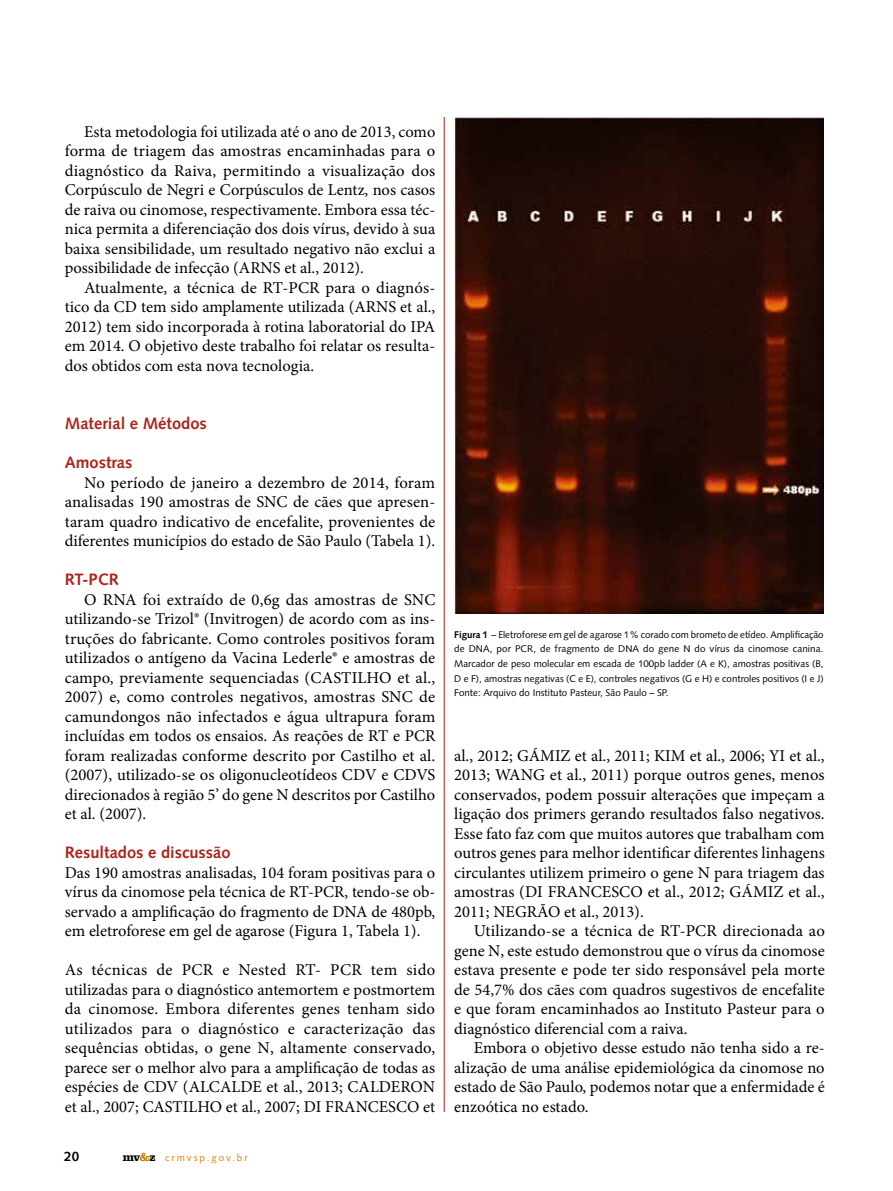
<style>
.page{position:relative;width:893px;height:1191px;background:#fff}
.page>*{position:absolute;margin:0;border:0;box-sizing:border-box;transform-origin:0 0}
.t1{font:16.5px/19.5px "Minion Pro";color:#000;text-align:justify}
.t2{font:700 16.5px "Syntax LT Std";color:#ac251b}
.t3{font:700 13.5px "Syntax LT Std";color:#000}
.t4{font:9.75px/14.7px "Syntax LT Std";color:#000;text-align:justify}
.t5{font:9.75px "Syntax LT Std";letter-spacing:.2em;color:#e58100}
.s1{font-family:"Clarendon LT Std";font-weight:700;font-size:12px;color:#000}
.s2{font-family:"Clarendon LT Std";font-weight:700;font-size:12px;color:#cc8400}
.s3{font-weight:700}
</style>
<div class="page">
<hr style="left:444px;top:117px;width:1px;height:995px;background:#ac251b">
<img style="left:454px;top:117px;width:370px;height:496px">
<p class="t1" style="left:65px;top:122px;width:372px;text-indent:20px">Esta metodologia foi utilizada até o ano de 2013, como forma de triagem das amostras encaminhadas para o diagnóstico da Raiva, permitindo a visualização dos Corpúsculo de Negri e Corpúsculos de Lentz, nos casos de raiva ou cinomose, respectivamente. Embora essa téc&shy;nica permita a diferenciação dos dois vírus, devido à sua baixa sensibilidade, um resultado negativo não exclui a possibilidade de infecção (ARNS et al., 2012).</p>
<p class="t1" style="left:65px;top:278px;width:372px;text-indent:20px">Atualmente, a técnica de RT-PCR para o diagnós&shy;tico da CD tem sido amplamente utilizada (ARNS et al., 2012) tem sido incorporada à rotina laboratorial do IPA em 2014. O objetivo deste trabalho foi relatar os resulta&shy;dos obtidos com esta nova tecnologia.</p>
<p class="t2" style="left:65px;top:414px;width:144px">Material e Métodos</p>
<p class="t2" style="left:65px;top:453px;width:69px">Amostras</p>
<p class="t1" style="left:65px;top:473px;width:372px;text-indent:20px">No período de janeiro a dezembro de 2014, foram analisadas 190 amostras de SNC de cães que apresen&shy;taram quadro indicativo de encefalite, provenientes de diferentes municípios do estado de São Paulo (Tabela 1).</p>
<p class="t2" style="left:65px;top:570px;width:56px">RT-PCR</p>
<p class="t1" style="left:65px;top:590px;width:372px;text-indent:20px">O RNA foi extraído de 0,6g das amostras de SNC utilizando-se Trizol® (Invitrogen) de acordo com as ins&shy;truções do fabricante. Como controles positivos foram utilizados o antígeno da Vacina Lederle® e amostras de campo, previamente sequenciadas (CASTILHO et al., 2007) e, como controles negativos, amostras SNC de camundongos não infectados e água ultrapura foram incluídas em todos os ensaios. As reações de RT e PCR foram realizadas conforme descrito por Castilho et al. (2007), utilizado-se os oligonucleotídeos CDV e CDVS direcionados à região 5’ do gene N descritos por Castilho et al. (2007).</p>
<p class="t2" style="left:65px;top:843px;width:167px">Resultados e discussão</p>
<p class="t1" style="left:65px;top:863px;width:372px">Das 190 amostras analisadas, 104 foram positivas para o vírus da cinomose pela técnica de RT-PCR, tendo-se ob&shy;servado a amplificação do fragmento de DNA de 480pb, em eletroforese em gel de agarose (Figura 1, Tabela 1).</p>
<p class="t1" style="left:65px;top:960px;width:372px">As técnicas de PCR e Nested RT- PCR tem sido utilizadas para o diagnóstico antemortem e postmortem da cinomose. Embora diferentes genes tenham sido utilizados para o diagnóstico e caracterização das sequências obtidas, o gene N, altamente conservado, parece ser o melhor alvo para a amplificação de todas as espécies de CDV (ALCALDE et al., 2013; CALDERON et al., 2007; CASTILHO et al., 2007; DI FRANCESCO et</p>
<p class="t3" style="left:64px;top:1148px;width:17px">20</p>
<p class="t5" style="left:123px;top:1151px;width:126px"><span class="s1">mv</span><span class="s2">&amp;</span><span class="s1">z</span> crmvsp.gov.br</p>
<p class="t4" style="left:454px;top:627px;width:371px"><span class="s3">Figura 1</span> – Eletroforese em gel de agarose 1% corado com brometo de etídeo. Amplificação de DNA, por PCR, de fragmento de DNA do gene N do vírus da cinomose canina.<br>Marcador de peso molecular em escada de 100pb ladder (A e K), amostras positivas (B, D e F), amostras negativas (C e E), controles negativos (G e H) e controles positivos (I e J)<br>Fonte: Arquivo do Instituto Pasteur, São Paulo – SP.</p>
<p class="t1" style="left:454px;top:746px;width:372px">al., 2012; GÁMIZ et al., 2011; KIM et al., 2006; YI et al., 2013; WANG et al., 2011) porque outros genes, menos conservados, podem possuir alterações que impeçam a ligação dos primers gerando resultados falso negativos.<br>Esse fato faz com que muitos autores que trabalham com outros genes para melhor identificar diferentes linhagens circulantes utilizem primeiro o gene N para triagem das amostras (DI FRANCESCO et al., 2012; GÁMIZ et al., 2011; NEGRÃO et al., 2013).</p>
<p class="t1" style="left:454px;top:921px;width:372px;text-indent:20px">Utilizando-se a técnica de RT-PCR direcionada ao gene N, este estudo demonstrou que o vírus da cinomose estava presente e pode ter sido responsável pela morte de 54,7% dos cães com quadros sugestivos de encefalite e que foram encaminhados ao Instituto Pasteur para o diagnóstico diferencial com a raiva.</p>
<p class="t1" style="left:454px;top:1038px;width:372px;text-indent:20px">Embora o objetivo desse estudo não tenha sido a re&shy;alização de uma análise epidemiológica da cinomose no estado de São Paulo, podemos notar que a enfermidade é enzoótica no estado.</p>
</div>
